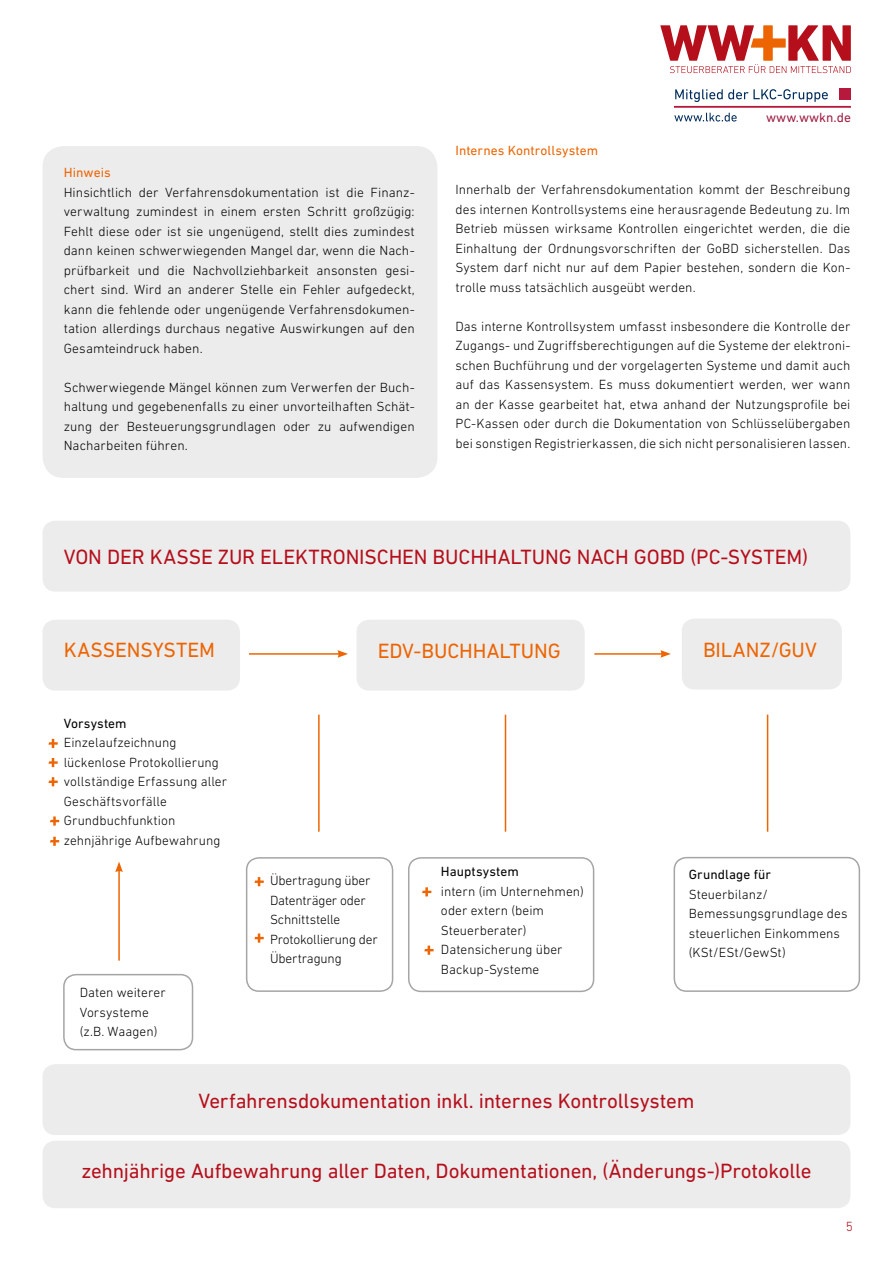
<style>
.page{position:relative;width:893px;height:1263px;background:#fff}
.page>*{position:absolute;margin:0;border:0;box-sizing:border-box;transform-origin:0 0}
.t1{font:21px "DIN Next LT Pro";letter-spacing:-.01em;color:#b50f1b}
.t2{font:21px "DIN Next LT Pro";color:#ec6502}
.t3{font:300 13.5px/19.5px "DIN Next LT Pro";letter-spacing:.005em;color:#000;text-align:justify}
.t4{font:300 13.5px/19.5px "DIN Next LT Pro";letter-spacing:-.015em;color:#000}
.t5{font:13.5px "DIN Next LT Pro";letter-spacing:.01em;color:#000}
.t6{font:13.5px "DIN Next LT Pro";color:#ec6502}
.t7{font:13.5px "DIN Next LT Pro";color:#a02046}
.t8{font:300 13.5px "DIN Next LT Pro";color:#b50f1b}
</style>
<div class="page">
<svg style="left:660px;top:25px;width:191px;height:48px"></svg>
<svg style="left:675px;top:89px;width:153px;height:13px"></svg>
<svg style="left:674px;top:113px;width:63px;height:9px"></svg>
<div style="left:839px;top:88px;width:12px;height:12px;background:#b7193d"></div>
<hr style="left:674px;top:106px;width:177px;height:2px;background:#b7193d">
<div style="left:43px;top:146px;width:394px;height:332px;background:#ececed;border-radius:21px"></div>
<div style="left:43px;top:521px;width:807px;height:71px;background:#ececed;border-radius:13px"></div>
<div style="left:43px;top:1064px;width:807px;height:71px;background:#ececed;border-radius:13px"></div>
<div style="left:43px;top:1141px;width:807px;height:67px;background:#ececed;border-radius:13px"></div>
<div style="left:43px;top:620px;width:197px;height:71px;background:#ececed;border-radius:13px"></div>
<div style="left:682px;top:619px;width:160px;height:70px;background:#ececed;border-radius:13px"></div>
<div style="left:356px;top:620px;width:229px;height:71px;background:#ececed;border-radius:13px"></div>
<div style="left:246px;top:857px;width:147px;height:135px;border:2px solid #a5a5a5;border-radius:12px"></div>
<div style="left:63px;top:974px;width:130px;height:76px;border:2px solid #a5a5a5;border-radius:12px"></div>
<div style="left:408px;top:857px;width:186px;height:135px;border:2px solid #a5a5a5;border-radius:12px"></div>
<div style="left:674px;top:857px;width:186px;height:135px;border:2px solid #a5a5a5;border-radius:12px"></div>
<svg style="left:48px;top:739px;width:10px;height:9px"></svg>
<svg style="left:254px;top:877px;width:10px;height:9px"></svg>
<svg style="left:48px;top:777px;width:10px;height:9px"></svg>
<svg style="left:254px;top:933px;width:10px;height:10px"></svg>
<svg style="left:50px;top:816px;width:9px;height:10px"></svg>
<svg style="left:50px;top:837px;width:9px;height:9px"></svg>
<svg style="left:48px;top:758px;width:10px;height:9px"></svg>
<svg style="left:422px;top:887px;width:9px;height:9px"></svg>
<svg style="left:424px;top:945px;width:10px;height:10px"></svg>
<hr style="left:118px;top:870px;width:2px;height:91px;background:#ec6502">
<svg style="left:115px;top:862px;width:8px;height:10px"></svg>
<hr style="left:249px;top:653px;width:91px;height:2px;background:#ec6502">
<svg style="left:337px;top:650px;width:11px;height:8px"></svg>
<hr style="left:594px;top:653px;width:69px;height:2px;background:#ec6502">
<svg style="left:660px;top:650px;width:11px;height:8px"></svg>
<hr style="left:318px;top:715px;width:2px;height:117px;background:#ec6502">
<hr style="left:767px;top:715px;width:1px;height:117px;background:#ec6502">
<hr style="left:505px;top:715px;width:1px;height:117px;background:#ec6502">
<p class="t6" style="left:64px;top:165px;width:49px">H inweis</p>
<p class="t3" style="left:64px;top:182px;width:353px">Hinsichtlich der Verfahrensdokumentation ist die Finanz&shy;verwaltung zumindest in einem ersten Schritt großzügig:<br>Fehlt diese oder ist sie ungenügend, stellt dies zumindest dann keinen schwerwiegenden Mangel dar, wenn die Nach&shy;prüfbarkeit und die Nachvollziehbarkeit ansonsten gesi&shy;chert sind. Wird an anderer Stelle ein Fehler aufgedeckt, kann die fehlende oder ungenügende Verfahrensdokumen&shy;tation allerdings durchaus negative Auswirkungen auf den Gesamteindruck haben.</p>
<p class="t3" style="left:64px;top:377px;width:353px">Schwerwiegende Mängel können zum Verwerfen der Buch&shy;haltung und gegebenenfalls zu einer unvorteilhaften Schät&shy;zung der Besteuerungsgrundlagen oder zu aufwendigen Nacharbeiten führen.</p>
<p class="t7" style="left:766px;top:109px;width:86px">www.wwkn.de</p>
<p class="t6" style="left:455px;top:143px;width:144px">I nternes Kontrollsystem</p>
<p class="t3" style="left:455px;top:180px;width:396px">Innerhalb der Verfahrensdokumentation kommt der Beschreibung des internen Kontrollsystems eine herausragende Bedeutung zu. Im Betrieb müssen wirksame Kontrollen eingerichtet werden, die die Einhaltung der Ordnungsvorschriften der GoBD sicherstellen. Das System darf nicht nur auf dem Papier bestehen, sondern die Kon&shy;trolle muss tatsächlich ausgeübt werden.</p>
<p class="t3" style="left:455px;top:316px;width:396px">Das interne Kontrollsystem umfasst insbesondere die Kontrolle der Zugangs- und Zugriffsberechtigungen auf die Systeme der elektroni&shy;schen Buchführung und der vorgelagerten Systeme und damit auch auf das Kassensystem. Es muss dokumentiert werden, wer wann an der Kasse gearbeitet hat, etwa anhand der Nutzungsprofile bei PC-Kassen oder durch die Dokumentation von Schlüsselübergaben bei sonstigen Registrierkassen, die sich nicht personalisieren lassen.</p>
<h1 class="t1" style="left:64px;top:545px;width:245px">Von der Kasse zur elektron</h1>
<h1 class="t1" style="left:359px;top:545px;width:288px">ischen Buchhaltung nach GoBD</h1>
<h1 class="t1" style="left:690px;top:545px;width:119px">(PC-System)</h1>
<h1 class="t2" style="left:64px;top:637px;width:149px">Kassensystem</h1>
<h1 class="t2" style="left:378px;top:639px;width:185px">EDV-Buchhaltung</h1>
<h1 class="t2" style="left:703px;top:638px;width:115px">Bilanz/GuV</h1>
<p class="t5" style="left:64px;top:715px;width:64px">Vorsystem</p>
<p class="t3" style="left:64px;top:733px;width:165px;text-align:left">Einzelaufzeichnung lückenlose Protokollierung vollständige Erfassung aller<br>Geschäftsvorfälle<br>Grundbuchfunktion zehnjährige Aufbewahrung</p>
<p class="t3" style="left:80px;top:983px;width:87px;text-align:left">Daten weiterer<br>Vorsysteme (z.B. Waagen)</p>
<p class="t4" style="left:270px;top:871px;width:109px">Übertragung über<br>Datenträger oder<br>Schnittstelle<br>Protokollierung der<br>Übertragung</p>
<p class="t5" style="left:441px;top:864px;width:79px">H auptsystem</p>
<p class="t3" style="left:441px;top:881px;width:144px;text-align:left">intern (im Unternehmen) oder extern (beim<br>Steuerberater)<br>Datensicherung über<br>Backup-Systeme</p>
<p class="t5" style="left:689px;top:867px;width:84px">Grundlage für</p>
<p class="t3" style="left:689px;top:884px;width:160px;text-align:left">Steuerbilanz/<br>Bemessungsgrundlage des steuerlichen Einkommens (KSt/ESt/GewSt)</p>
<h1 class="t1" style="left:198px;top:1089px;width:498px">Verfahrensdokumentation inkl. internes Kontrollsystem</h1>
<h1 class="t1" style="left:81px;top:1158px;width:732px">zehnjährige Aufbewahrung aller Daten, Dokumentationen, (Änderungs-)Protokolle</h1>
<p class="t8" style="left:846px;top:1219px;width:9px">5</p>
</div>
